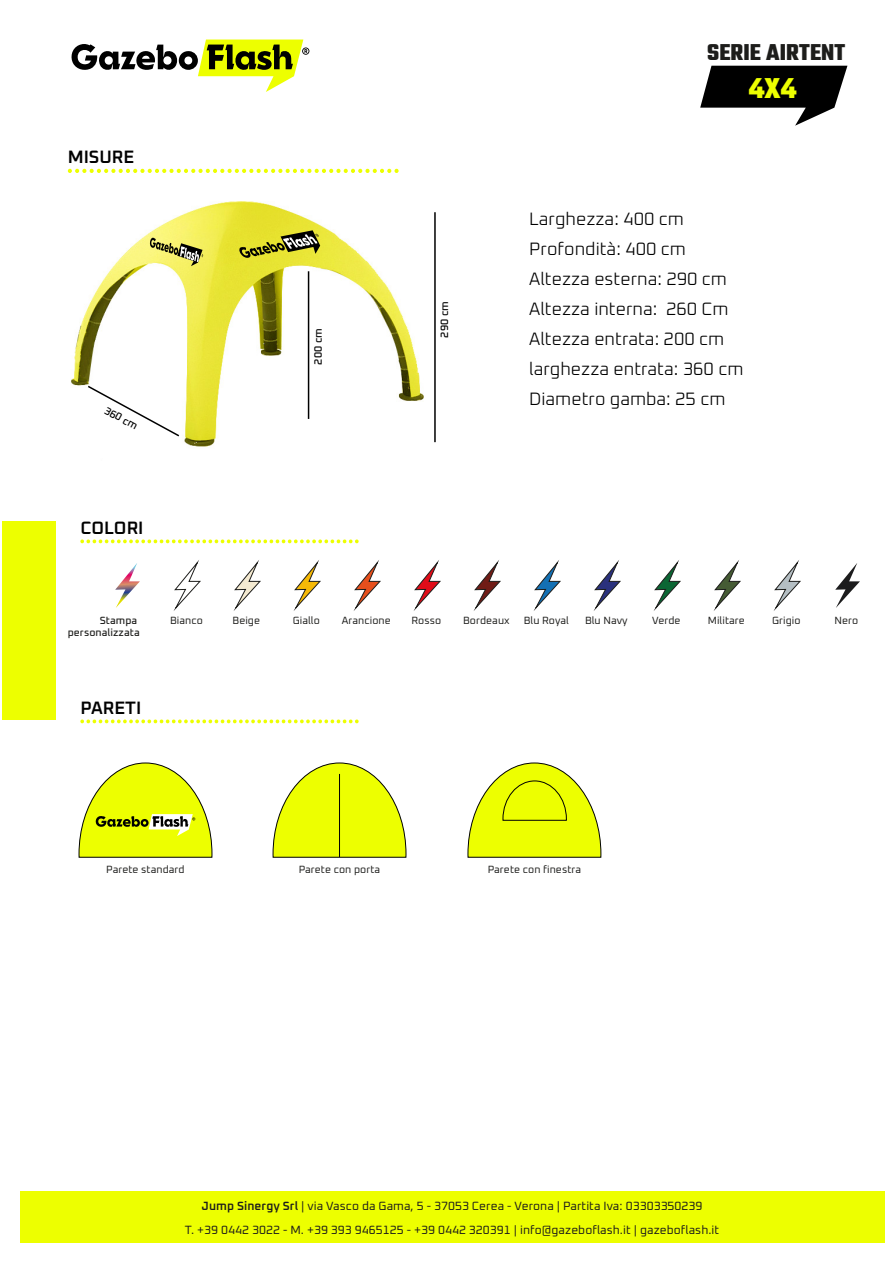
<style>
.page{position:relative;width:893px;height:1263px;background:#fff}
.page>*{position:absolute;margin:0;border:0;box-sizing:border-box;transform-origin:0 0}
.t1{font:700 31.05px "Teko";color:#edff00}
.t2{font:700 24.75px "Teko";letter-spacing:.005em;color:#1d1d1b}
.t3{font:300 18px/30px "Oxanium";color:#000}
.t4{font:600 18px "Oxanium";color:#000}
.t5{font:12px/24px "Oxanium";letter-spacing:.005em;color:#1d1d1b;text-align:center}
.t6{font:500 10.65px "Oxanium";color:#000}
.t7{font:10.5px "Oxanium";letter-spacing:.005em;color:#1d1d1b}
.t8{font:500 10.5px/12px "Oxanium";letter-spacing:.005em;color:#1d1d1b;text-align:right}
.s1{font-weight:600}
</style>
<div class="page">
<svg style="left:71px;top:40px;width:238px;height:52px"></svg>
<div style="left:2px;top:522px;width:54px;height:198px;background:#edff00"></div>
<div style="left:20px;top:1191px;width:864px;height:52px;background:#edff00"></div>
<svg style="left:700px;top:66px;width:147px;height:60px"></svg>
<img style="left:71px;top:201px;width:353px;height:246px">
<svg style="left:68px;top:169px;width:331px;height:4px"></svg>
<svg style="left:86px;top:384px;width:95px;height:54px"></svg>
<hr style="left:434px;top:212px;width:2px;height:230px;background:#000">
<svg style="left:238px;top:230px;width:82px;height:28px;background:#a7a432"></svg>
<svg style="left:150px;top:237px;width:53px;height:29px;background:#c0bc62"></svg>
<hr style="left:308px;top:271px;width:1px;height:148px;background:#000">
<svg style="left:115px;top:563px;width:25px;height:45px"></svg>
<svg style="left:174px;top:562px;width:27px;height:48px"></svg>
<svg style="left:234px;top:562px;width:27px;height:48px"></svg>
<svg style="left:294px;top:562px;width:27px;height:48px"></svg>
<svg style="left:354px;top:562px;width:27px;height:48px"></svg>
<svg style="left:414px;top:562px;width:27px;height:48px"></svg>
<svg style="left:474px;top:562px;width:27px;height:48px"></svg>
<svg style="left:534px;top:562px;width:27px;height:48px"></svg>
<svg style="left:594px;top:562px;width:27px;height:48px"></svg>
<svg style="left:654px;top:562px;width:27px;height:48px"></svg>
<svg style="left:714px;top:562px;width:27px;height:48px"></svg>
<svg style="left:774px;top:562px;width:27px;height:48px"></svg>
<svg style="left:835px;top:563px;width:25px;height:45px"></svg>
<svg style="left:80px;top:539px;width:279px;height:4px"></svg>
<svg style="left:80px;top:719px;width:279px;height:4px"></svg>
<svg style="left:79px;top:763px;width:133px;height:95px"></svg>
<svg style="left:273px;top:763px;width:133px;height:95px"></svg>
<hr style="left:339px;top:774px;width:1px;height:83px;background:#000">
<svg style="left:468px;top:763px;width:133px;height:95px"></svg>
<h3 class="t4" style="left:68px;top:145px;width:68px">MISURE</h3>
<p class="t6" style="left:108px;top:403px;width:38px;rotate:28deg">360 cm</p>
<h3 class="t4" style="left:80px;top:516px;width:65px">COLORI</h3>
<p class="t6" style="left:311px;top:365px;width:38px;rotate:-90deg">200 cm</p>
<p class="t6" style="left:438px;top:338px;width:38px;rotate:-90deg">290 cm</p>
<h2 class="t2" style="left:707px;top:36px;width:140px">SERIE AIRTENT</h2>
<h1 class="t1" style="left:749px;top:68px;width:49px">4X4</h1>
<h3 class="t3" style="left:529px;top:203px;width:216px">Larghezza: 400 cm<br>Profondità: 400 cm<br>Altezza esterna: 290 cm<br>Altezza interna: 260 Cm<br>Altezza entrata: 200 cm larghezza entrata: 360 cm<br>Diametro gamba: 25 cm</h3>
<p class="t8" style="left:68px;top:614px;width:74px">Stampa personalizzata</p>
<p class="t7" style="left:170px;top:614px;width:34px">Bianco</p>
<p class="t7" style="left:233px;top:614px;width:29px">Beige</p>
<p class="t7" style="left:293px;top:614px;width:29px">Giallo</p>
<p class="t7" style="left:342px;top:614px;width:50px">Arancione</p>
<p class="t7" style="left:411px;top:614px;width:31px">Rosso</p>
<p class="t7" style="left:463px;top:614px;width:48px">Bordeaux</p>
<p class="t7" style="left:524px;top:614px;width:47px">Blu Royal</p>
<p class="t7" style="left:585px;top:614px;width:44px">Blu Navy</p>
<p class="t7" style="left:652px;top:614px;width:30px">Verde</p>
<p class="t7" style="left:708px;top:614px;width:39px">Militare</p>
<p class="t7" style="left:772px;top:614px;width:30px">Grigio</p>
<p class="t7" style="left:834px;top:614px;width:25px">Nero</p>
<h3 class="t4" style="left:80px;top:696px;width:63px">PARETI</h3>
<p class="t7" style="left:106px;top:862px;width:80px">Parete standard</p>
<p class="t7" style="left:299px;top:862px;width:83px">Parete con porta</p>
<p class="t7" style="left:488px;top:862px;width:95px">Parete con finestra</p>
<p class="t5" style="left:185px;top:1193px;width:536px"><span class="s1">Jump Sinergy Srl</span> | via Vasco da Gama, 5 - 37053 Cerea - Verona | Partita Iva: 03303350239<br>T. +39 0442 3022 - M. +39 393 9465125 - +39 0442 320391 | info@gazeboflash.it | gazeboflash.it</p>
</div>
